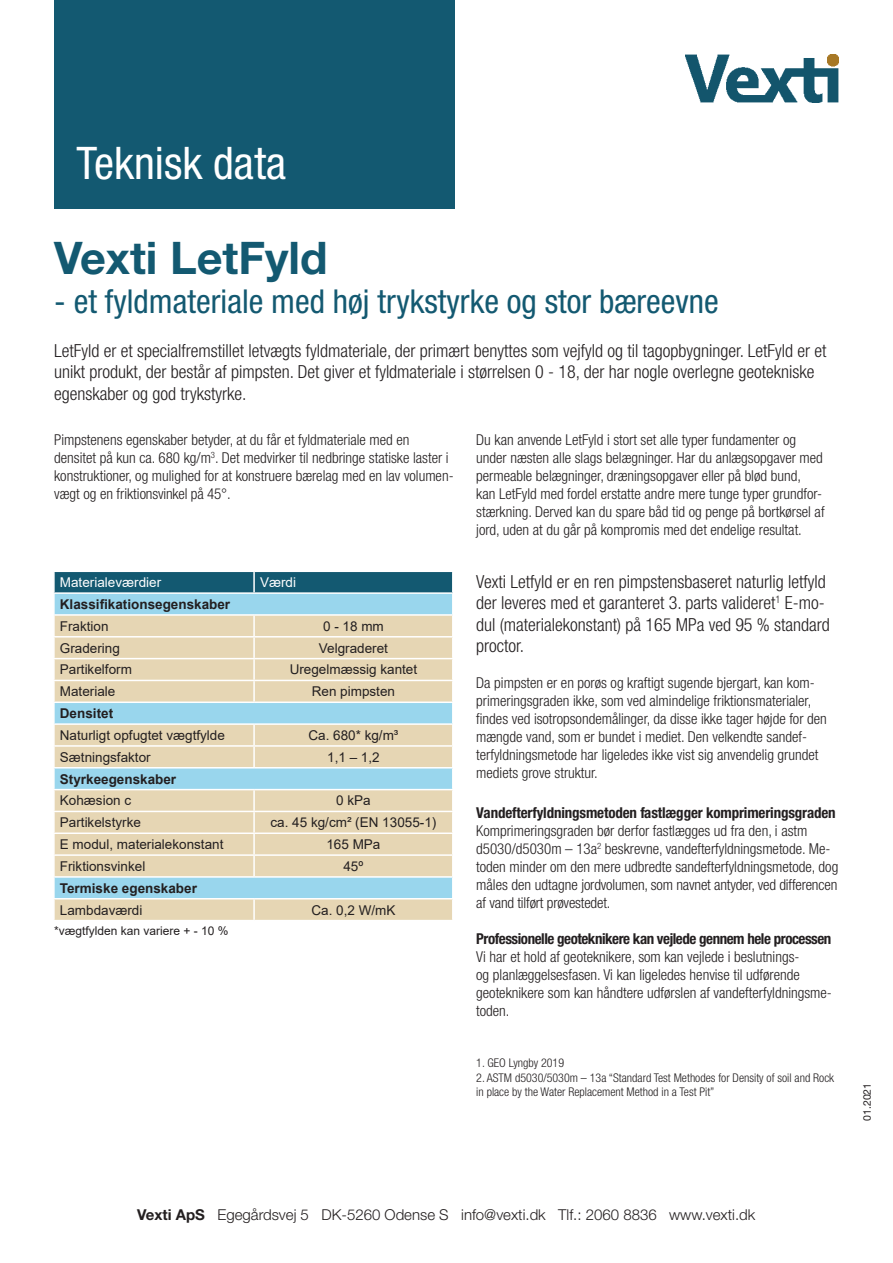
<style>
.page{position:relative;width:893px;height:1263px;background:#fff}
.page>*{position:absolute;margin:0;border:0;box-sizing:border-box;transform-origin:0 0}
.t1{font:700 45px "Helvetica Neue LT Std";color:#135971}
.t2{font:condensed 45px "Helvetica Neue LT Std";color:#fff}
.t3{font:condensed 33px "Helvetica Neue LT Std";color:#135971}
.t4{font:300 condensed 18px/21.6px "Helvetica Neue LT Std";color:#231f20}
.t5{font:300 condensed 15px/18px "Helvetica Neue LT Std";color:#231f20}
.t6{font:300 15px "Helvetica Neue LT Std";color:#231f20}
.t7{font:700 condensed 15px "Helvetica Neue LT Std";letter-spacing:-.03em;color:#231f20}
.t8{font:700 condensed 15px "Helvetica Neue LT Std";letter-spacing:-.01em;color:#231f20}
.t9{font:13.5px "Arial";color:#231f20}
.t10{font:700 13.5px "Arial";color:#231f20}
.t11{font:13.5px "Arial";color:#fff}
.t12{font:300 condensed 12px/14.4px "Helvetica Neue LT Std";color:#231f20}
.t13{font:12px "Arial";color:#231f20}
.t14{font:10.5px "Helvetica Neue LT Std";color:#231f20}
.s1{font-weight:700}
</style>
<div class="page">
<img style="left:685px;top:54px;width:154px;height:49px">
<div style="left:54px;top:0;width:401px;height:208px;background:#135971"></div>
<div style="left:55px;top:572px;width:397px;height:20px;background:#135971"></div>
<div style="left:55px;top:594px;width:397px;height:20px;background:#99d6ed"></div>
<svg style="left:55px;top:616px;width:397px;height:304px;fill:#e6d6b4"></svg>
<hr style="left:253px;top:572px;width:2px;height:20px;background:#fff">
<hr style="left:253px;top:616px;width:2px;height:20px;background:#fff">
<hr style="left:53px;top:636px;width:201px;height:1px;background:#fff">
<hr style="left:254px;top:636px;width:200px;height:1px;background:#fff">
<hr style="left:253px;top:637px;width:2px;height:21px;background:#fff">
<hr style="left:53px;top:658px;width:201px;height:1px;background:#fff">
<hr style="left:254px;top:658px;width:200px;height:1px;background:#fff">
<hr style="left:253px;top:659px;width:2px;height:21px;background:#fff">
<hr style="left:53px;top:680px;width:201px;height:1px;background:#fff">
<hr style="left:254px;top:680px;width:200px;height:1px;background:#fff">
<hr style="left:253px;top:681px;width:2px;height:20px;background:#fff">
<hr style="left:53px;top:701px;width:201px;height:2px;background:#fff">
<hr style="left:254px;top:701px;width:200px;height:2px;background:#fff">
<hr style="left:53px;top:723px;width:201px;height:2px;background:#fff">
<hr style="left:254px;top:723px;width:200px;height:2px;background:#fff">
<hr style="left:253px;top:725px;width:2px;height:20px;background:#fff">
<hr style="left:53px;top:745px;width:201px;height:2px;background:#fff">
<hr style="left:254px;top:745px;width:200px;height:2px;background:#fff">
<hr style="left:253px;top:747px;width:2px;height:20px;background:#fff">
<hr style="left:53px;top:767px;width:201px;height:1px;background:#fff">
<hr style="left:254px;top:767px;width:200px;height:1px;background:#fff">
<hr style="left:53px;top:789px;width:201px;height:1px;background:#fff">
<hr style="left:254px;top:789px;width:200px;height:1px;background:#fff">
<hr style="left:253px;top:790px;width:2px;height:21px;background:#fff">
<hr style="left:53px;top:811px;width:201px;height:1px;background:#fff">
<hr style="left:254px;top:811px;width:200px;height:1px;background:#fff">
<hr style="left:253px;top:812px;width:2px;height:20px;background:#fff">
<hr style="left:53px;top:832px;width:201px;height:2px;background:#fff">
<hr style="left:254px;top:832px;width:200px;height:2px;background:#fff">
<hr style="left:253px;top:834px;width:2px;height:20px;background:#fff">
<hr style="left:53px;top:854px;width:201px;height:2px;background:#fff">
<hr style="left:254px;top:854px;width:200px;height:2px;background:#fff">
<hr style="left:253px;top:856px;width:2px;height:20px;background:#fff">
<hr style="left:53px;top:876px;width:201px;height:2px;background:#fff">
<hr style="left:254px;top:876px;width:200px;height:2px;background:#fff">
<hr style="left:53px;top:898px;width:201px;height:1px;background:#fff">
<hr style="left:254px;top:898px;width:200px;height:1px;background:#fff">
<hr style="left:253px;top:899px;width:2px;height:21px;background:#fff">
<h1 class="t2" style="left:77px;top:137px;width:211px">Teknisk data</h1>
<h1 class="t1" style="left:54px;top:230px;width:275px">Vexti LetFyld</h1>
<h2 class="t3" style="left:54px;top:283px;width:666px">- et fyldmateriale med høj trykstyrke og stor bæreevne</h2>
<p class="t4" style="left:54px;top:339px;width:774px">LetFyld er et specialfremstillet letvægts fyldmateriale, der primært benyttes som vejfyld og til tagopbygninger. LetFyld er et unikt produkt, der består af pimpsten. Det giver et fyldmateriale i størrelsen 0 - 18, der har nogle overlegne geotekniske egenskaber og god trykstyrke.</p>
<p class="t5" style="left:54px;top:431px;width:401px">Pimpstenens egenskaber betyder, at du får et fyldmateriale med en densitet på kun ca. 680 kg/m<sup>3</sup>. Det medvirker til nedbringe statiske laster i konstruktioner, og mulighed for at konstruere bærelag med en lav volumen&shy;vægt og en friktionsvinkel på 45°.</p>
<p class="t5" style="left:476px;top:431px;width:350px">Du kan anvende LetFyld i stort set alle typer fundamenter og under næsten alle slags belægninger. Har du anlægsopgaver med permeable belægninger, dræningsopgaver eller på blød bund,<br>kan LetFyld med fordel erstatte andre mere tunge typer grundfor&shy;stærkning. Derved kan du spare båd tid og penge på bortkørsel af jord, uden at du går på kompromis med det endelige resultat.</p>
<p class="t11" style="left:60px;top:573px;width:103px">Materialeværdier</p>
<p class="t11" style="left:260px;top:573px;width:38px">Værdi</p>
<p class="t10" style="left:60px;top:595px;width:172px">Klassifikationsegenskaber</p>
<p class="t9" style="left:60px;top:617px;width:50px">Fraktion</p>
<p class="t9" style="left:323px;top:617px;width:62px">0 - 18 mm</p>
<p class="t9" style="left:60px;top:638px;width:62px">Gradering</p>
<p class="t9" style="left:319px;top:638px;width:71px">Velgraderet</p>
<p class="t9" style="left:60px;top:660px;width:74px">Partikelform</p>
<p class="t9" style="left:290px;top:660px;width:129px">Uregelmæssig kantet</p>
<p class="t9" style="left:60px;top:682px;width:57px">Materiale</p>
<p class="t9" style="left:312px;top:682px;width:85px">Ren pimpsten</p>
<p class="t10" style="left:60px;top:704px;width:55px">Densitet</p>
<p class="t9" style="left:60px;top:726px;width:167px">Naturligt opfugtet vægtfylde</p>
<p class="t9" style="left:308px;top:726px;width:92px">Ca. 680* kg/m³</p>
<p class="t9" style="left:60px;top:748px;width:92px">Sætningsfaktor</p>
<p class="t9" style="left:327px;top:748px;width:54px">1,1 – 1,2</p>
<p class="t10" style="left:60px;top:769px;width:118px">Styrkeegenskaber</p>
<p class="t9" style="left:60px;top:791px;width:73px">Kohæsion c</p>
<p class="t9" style="left:336px;top:791px;width:36px">0 kPa</p>
<p class="t9" style="left:60px;top:813px;width:83px">Partikelstyrke</p>
<p class="t9" style="left:271px;top:813px;width:167px">ca. 45 kg/cm² (EN 13055-1)</p>
<p class="t9" style="left:60px;top:835px;width:165px">E modul, materialekonstant</p>
<p class="t9" style="left:326px;top:835px;width:56px">165 MPa</p>
<p class="t9" style="left:60px;top:857px;width:87px">Friktionsvinkel</p>
<p class="t9" style="left:343px;top:857px;width:21px">45º</p>
<p class="t10" style="left:60px;top:878px;width:139px">Termiske egenskaber</p>
<p class="t9" style="left:60px;top:900px;width:84px">Lambdaværdi</p>
<p class="t9" style="left:311px;top:900px;width:86px">Ca. 0,2 W/mK</p>
<p class="t13" style="left:54px;top:922px;width:176px">*vægtfylden kan variere + - 10 %</p>
<p class="t4" style="left:476px;top:570px;width:355px">Vexti Letfyld er en ren pimpstensbaseret naturlig letfyld der leveres med et garanteret 3. parts valideret<sup>1</sup> E-mo&shy;dul (materialekonstant) på 165 MPa ved 95 % standard proctor.</p>
<p class="t5" style="left:476px;top:674px;width:352px">Da pimpsten er en porøs og kraftigt sugende bjergart, kan kom&shy;primeringsgraden ikke, som ved almindelige friktionsmaterialer, findes ved isotropsondemålinger, da disse ikke tager højde for den mængde vand, som er bundet i mediet. Den velkendte sandef&shy;terfyldningsmetode har ligeledes ikke vist sig anvendelig grundet mediets grove struktur.</p>
<p class="t8" style="left:476px;top:804px;width:361px">Vandefterfyldningsmetoden fastlægger komprimeringsgraden</p>
<p class="t5" style="left:476px;top:822px;width:364px">Komprimeringsgraden bør derfor fastlægges ud fra den, i astm d5030/d5030m – 13a<sup>2</sup> beskrevne, vandefterfyldningsmetode. Me&shy;toden minder om den mere udbredte sandefterfyldningsmetode, dog måles den udtagne jordvolumen, som navnet antyder, ved differencen af vand tilført prøvestedet.</p>
<p class="t7" style="left:476px;top:930px;width:357px">Professionelle geoteknikere kan vejlede gennem hele processen</p>
<p class="t5" style="left:476px;top:948px;width:357px">Vi har et hold af geoteknikere, som kan vejlede i beslutnings-<br>og planlæggelsesfasen. Vi kan ligeledes henvise til udførende geoteknikere som kan håndtere udførslen af vandefterfyldningsme&shy;toden.</p>
<p class="t12" style="left:476px;top:1056px;width:89px">1. GEO Lyngby 2019</p>
<p class="t12" style="left:476px;top:1070px;width:359px">2. ASTM d5030/5030m – 13a “Standard Test Methodes for Density of soil and Rock in place by the Water Replacement Method in a Test Pit”</p>
<p class="t14" style="left:861px;top:1121px;width:39px;rotate:-90deg">01.2021</p>
<p class="t6" style="left:137px;top:1205px;width:620px"><span class="s1">Vexti ApS</span> Egegårdsvej 5 DK-5260 Odense S info@vexti.dk Tlf.: 2060 8836 www.vexti.dk</p>
</div>
